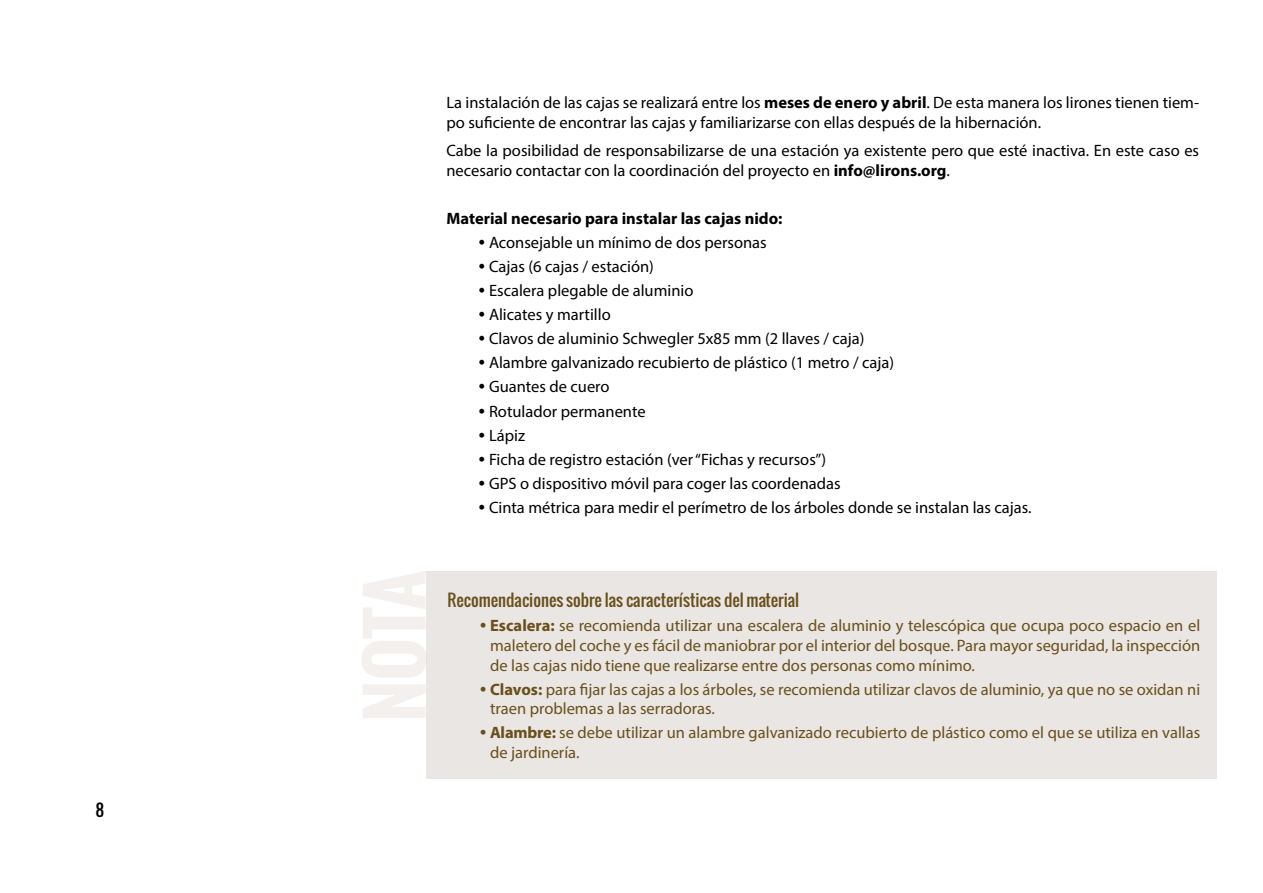
<style>
.page{position:relative;width:1263px;height:893px;background:#fff}
.page>*{position:absolute;margin:0;border:0;box-sizing:border-box;transform-origin:0 0}
.t1{font:16.5px/19.8px "Myriad Pro";color:#000}
.t2{font:16.5px/19.8px "Myriad Pro";color:#694f1a}
.t3{font:16.5px "Oswald";color:#694f1a}
.t4{font:700 16.5px "Myriad Pro";color:#000}
.t5{font:16.5px "Oswald";color:#000}
.s1{font-weight:700}
.s2{font-family:"Bodoni Svty Two ITCTT";font-weight:700}
</style>
<div class="page">
<div style="left:426px;top:571px;width:791px;height:207px;background:#eae6e3"></div>
<svg style="left:362px;top:571px;width:64px;height:147px"></svg>
<p class="t5" style="left:96px;top:797px;width:10px">8</p>
<p class="t1" style="left:446px;top:92px;width:754px">La instalación de las cajas se realizará entre los <span class="s1">meses de enero y abril</span>. De esta manera los lirones tienen tiem&shy;po suficiente de encontrar las cajas y familiarizarse con ellas después de la hibernación.</p>
<p class="t1" style="left:446px;top:140px;width:754px">Cabe la posibilidad de responsabilizarse de una estación ya existente pero que esté inactiva. En este caso es necesario contactar con la coordinación del proyecto en <span class="s1">info@lirons.org</span>.</p>
<p class="t4" style="left:446px;top:208px;width:338px">Material necesario para instalar las cajas nido:</p>
<p class="t1" style="left:476px;top:232px;width:292px"><span class="s2">•</span>Aconsejable un mínimo de dos personas</p>
<p class="t1" style="left:476px;top:256px;width:179px"><span class="s2">•</span>Cajas (6 cajas / estación)</p>
<p class="t1" style="left:476px;top:281px;width:219px"><span class="s2">•</span>Escalera plegable de aluminio</p>
<p class="t1" style="left:476px;top:305px;width:136px"><span class="s2">•</span>Alicates y martillo</p>
<p class="t1" style="left:476px;top:329px;width:390px"><span class="s2">•</span>Clavos de aluminio Schwegler 5x85 mm (2 llaves / caja)</p>
<p class="t1" style="left:476px;top:353px;width:419px"><span class="s2">•</span>Alambre galvanizado recubierto de plástico (1 metro / caja)</p>
<p class="t1" style="left:476px;top:377px;width:135px"><span class="s2">•</span>Guantes de cuero</p>
<p class="t1" style="left:476px;top:401px;width:171px"><span class="s2">•</span>Rotulador permanente</p>
<p class="t1" style="left:476px;top:425px;width:50px"><span class="s2">•</span>Lápiz</p>
<p class="t1" style="left:476px;top:449px;width:351px"><span class="s2">•</span>Ficha de registro estación (ver “Fichas y recursos”)</p>
<p class="t1" style="left:476px;top:473px;width:366px"><span class="s2">•</span>GPS o dispositivo móvil para coger las coordenadas</p>
<p class="t1" style="left:476px;top:497px;width:557px"><span class="s2">•</span>Cinta métrica para medir el perímetro de los árboles donde se instalan las cajas.</p>
<p class="t3" style="left:448px;top:587px;width:353px">Recomendaciones sobre las características del material</p>
<p class="t2" style="left:490px;top:615px;width:712px;text-align:justify;text-indent:-13px"><span class="s2">•</span><span class="s1">Escalera:</span> se recomienda utilizar una escalera de aluminio y telescópica que ocupa poco espacio en el maletero del coche y es fácil de maniobrar por el interior del bosque. Para mayor seguridad, la inspección de las cajas nido tiene que realizarse entre dos personas como mínimo.</p>
<p class="t2" style="left:490px;top:679px;width:712px;text-indent:-13px"><span class="s2">•</span><span class="s1">Clavos:</span> para fijar las cajas a los árboles, se recomienda utilizar clavos de aluminio, ya que no se oxidan ni traen problemas a las serradoras.</p>
<p class="t2" style="left:490px;top:723px;width:712px;text-indent:-13px"><span class="s2">•</span><span class="s1">Alambre:</span> se debe utilizar un alambre galvanizado recubierto de plástico como el que se utiliza en vallas de jardinería.</p>
</div>
